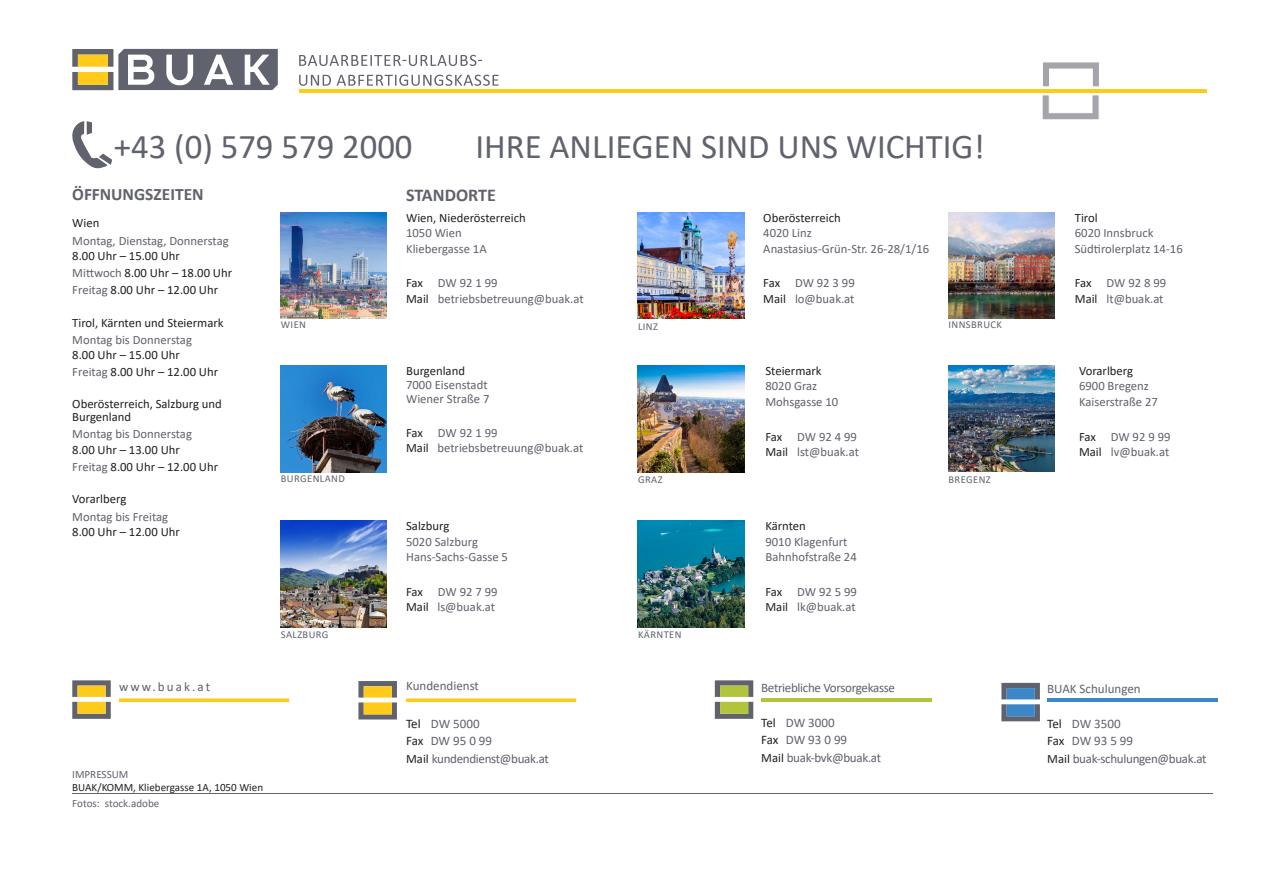
<style>
.page{position:relative;width:1263px;height:893px;background:#fff}
.page>*{position:absolute;margin:0;border:0;box-sizing:border-box;transform-origin:0 0}
.t1{font:34.8px "Calibri";color:#60626d}
.t2{font:700 18px "Calibri";color:#60626d}
.t3{font:700 17.4px "Calibri";color:#60626d}
.t4{font:13.05px/17.4px "Calibri";letter-spacing:-.025em;color:#60626d}
.t5{font:13.05px "Calibri";color:#60626d}
.t6{font:13.05px "Calibri";letter-spacing:.16em;color:#60626d}
.t7{font:12.75px/15.1px "Calibri";color:#60626d}
.t8{font:12.75px/17.1px "Calibri";color:#231f20}
.t9{font:11.1px "Calibri";color:#231f20}
.t10{font:11.1px "Calibri";color:#60626d}
.t11{font:10.5px "Calibri";letter-spacing:.04em;color:#60626d}
.s1{color:#60626d}
.s2{color:#231f20}
.s3{font-size:12.75px;color:#231f20}
</style>
<div class="page">
<img style="left:281px;top:213px;width:106px;height:106px">
<svg style="left:72px;top:121px;width:40px;height:48px"></svg>
<svg style="left:1042px;top:95px;width:57px;height:25px"></svg>
<svg style="left:1043px;top:62px;width:56px;height:25px"></svg>
<svg style="left:299px;top:75px;width:200px;height:11px"></svg>
<svg style="left:299px;top:55px;width:183px;height:11px"></svg>
<svg style="left:72px;top:49px;width:206px;height:41px"></svg>
<hr style="left:299px;top:90px;width:907px;height:3px;background:#fecb1b">
<hr style="left:72px;top:794px;width:1141px;height:1px;background:#60626d">
<svg style="left:406px;top:698px;width:170px;height:4px"></svg>
<svg style="left:119px;top:698px;width:170px;height:4px"></svg>
<hr style="left:761px;top:698px;width:170px;height:4px;background:#b2c33c">
<hr style="left:1047px;top:698px;width:170px;height:4px;background:#3b87c7">
<svg style="left:72px;top:680px;width:39px;height:39px;background:#bea961"></svg>
<svg style="left:358px;top:681px;width:39px;height:38px"></svg>
<svg style="left:715px;top:680px;width:38px;height:39px"></svg>
<svg style="left:1001px;top:683px;width:39px;height:38px"></svg>
<img style="left:281px;top:366px;width:106px;height:106px">
<img style="left:281px;top:521px;width:106px;height:106px">
<img style="left:638px;top:213px;width:106px;height:106px">
<img style="left:638px;top:366px;width:106px;height:106px">
<img style="left:638px;top:521px;width:106px;height:106px">
<img style="left:948px;top:213px;width:106px;height:106px">
<img style="left:948px;top:366px;width:106px;height:106px">
<h1 class="t1" style="left:114px;top:122px;width:300px">+43 (0) 579 579 2000</h1>
<h1 class="t1" style="left:475px;top:122px;width:511px">IHRE ANLIEGEN SIND UNS WICHTIG!</h1>
<h2 class="t2" style="left:406px;top:182px;width:91px">STANDORTE</h2>
<h3 class="t3" style="left:72px;top:182px;width:133px">ÖFFNUNGSZEITEN</h3>
<p class="t8" style="left:72px;top:214px;width:29px">Wien</p>
<p class="t7" style="left:72px;top:232px;width:158px">Montag, Dienstag, Donnerstag</p>
<p class="t8" style="left:72px;top:247px;width:161px">8.00 Uhr – 15.00 Uhr<br><span class="s1">Mittwoch</span> 8.00 Uhr – 18.00 Uhr<br><span class="s1">Freitag</span> 8.00 Uhr – 12.00 Uhr</p>
<p class="t8" style="left:72px;top:314px;width:153px">Tirol, Kärnten und Steiermark</p>
<p class="t7" style="left:72px;top:332px;width:121px">Montag bis Donnerstag</p>
<p class="t8" style="left:72px;top:346px;width:147px">8.00 Uhr – 15.00 Uhr<br><span class="s1">Freitag</span> 8.00 Uhr – 12.00 Uhr</p>
<p class="t8" style="left:72px;top:396px;width:151px;line-height:13.5px">Oberösterreich, Salzburg und<br>Burgenland</p>
<p class="t7" style="left:72px;top:426px;width:121px">Montag bis Donnerstag</p>
<p class="t8" style="left:72px;top:440px;width:147px">8.00 Uhr – 13.00 Uhr<br><span class="s1">Freitag</span> 8.00 Uhr – 12.00 Uhr</p>
<p class="t8" style="left:72px;top:490px;width:56px">Vorarlberg</p>
<p class="t7" style="left:72px;top:508px;width:97px">Montag bis Freitag</p>
<p class="t8" style="left:72px;top:523px;width:109px">8.00 Uhr – 12.00 Uhr</p>
<p class="t6" style="left:119px;top:678px;width:92px">www.buak.at</p>
<p class="t10" style="left:72px;top:766px;width:58px">IMPRESSUM</p>
<p class="t9" style="left:72px;top:779px;width:192px">BUAK/KOMM, Kliebergasse 1A, 1050 Wien</p>
<p class="t10" style="left:72px;top:795px;width:89px">Fotos: stock.adobe</p>
<p class="t8" style="left:406px;top:209px;width:121px">Wien, Niederösterreich</p>
<p class="t7" style="left:406px;top:225px;width:82px">1050 Wien<br>Kliebergasse 1A</p>
<p class="t7" style="left:406px;top:275px;width:179px"><span class="s2">Fax</span> DW 92 1 99<br><span class="s2">Mail</span> betriebsbetreuung@buak.at</p>
<p class="t8" style="left:763px;top:209px;width:79px">Oberösterreich</p>
<p class="t7" style="left:763px;top:225px;width:167px">4020 Linz<br>Anastasius-Grün-Str. 26-28/1/16</p>
<p class="t7" style="left:763px;top:275px;width:93px"><span class="s2">Fax</span> DW 92 3 99<br><span class="s2">Mail</span> lo@buak.at</p>
<p class="t11" style="left:281px;top:317px;width:27px">WIEN</p>
<p class="t11" style="left:638px;top:319px;width:21px">LINZ</p>
<p class="t11" style="left:948px;top:317px;width:55px">INNSBRUCK</p>
<p class="t11" style="left:281px;top:471px;width:65px">BURGENLAND</p>
<p class="t11" style="left:281px;top:627px;width:49px">SALZBURG</p>
<p class="t8" style="left:406px;top:362px;width:60px">Burgenland</p>
<p class="t7" style="left:406px;top:378px;width:85px;line-height:14px">7000 Eisenstadt<br>Wiener Straße 7</p>
<p class="t7" style="left:406px;top:425px;width:179px"><span class="s2">Fax</span> DW 92 1 99<br><span class="s2">Mail</span> betriebsbetreuung@buak.at</p>
<p class="t8" style="left:406px;top:517px;width:45px">Salzburg</p>
<p class="t7" style="left:406px;top:533px;width:103px">5020 Salzburg<br>Hans-Sachs-Gasse 5</p>
<p class="t7" style="left:406px;top:584px;width:93px"><span class="s2">Fax</span> DW 92 7 99<br><span class="s2">Mail</span> ls@buak.at</p>
<p class="t5" style="left:406px;top:677px;width:74px">Kundendienst</p>
<p class="t4" style="left:406px;top:714px;width:144px"><span class="s2">Tel</span> DW 5000<br><span class="s2">Fax</span> DW 95 0 99<br><span class="s3">Mail</span> kundendienst@buak.at</p>
<p class="t8" style="left:765px;top:362px;width:58px">Steiermark</p>
<p class="t7" style="left:765px;top:378px;width:74px">8020 Graz<br>Mohsgasse 10</p>
<p class="t7" style="left:765px;top:428px;width:95px"><span class="s2">Fax</span> DW 92 4 99<br><span class="s2">Mail</span> lst@buak.at</p>
<p class="t11" style="left:638px;top:472px;width:26px">GRAZ</p>
<p class="t11" style="left:948px;top:472px;width:44px">BREGENZ</p>
<p class="t11" style="left:638px;top:627px;width:45px">KÄRNTEN</p>
<p class="t8" style="left:765px;top:517px;width:42px">Kärnten</p>
<p class="t7" style="left:765px;top:533px;width:93px">9010 Klagenfurt<br>Bahnhofstraße 24</p>
<p class="t7" style="left:765px;top:584px;width:93px"><span class="s2">Fax</span> DW 92 5 99<br><span class="s2">Mail</span> lk@buak.at</p>
<p class="t4" style="left:761px;top:679px;width:135px">Betriebliche Vorsorgekasse</p>
<p class="t4" style="left:761px;top:714px;width:121px"><span class="s2">Tel</span> DW 3000<br><span class="s2">Fax</span> DW 93 0 99<br><span class="s3">Mail</span> buak-bvk@buak.at</p>
<p class="t8" style="left:1075px;top:209px;width:24px">Tirol</p>
<p class="t7" style="left:1075px;top:225px;width:109px">6020 Innsbruck<br>Südtirolerplatz 14-16</p>
<p class="t7" style="left:1075px;top:275px;width:93px"><span class="s2">Fax</span> DW 92 8 99<br><span class="s2">Mail</span> lt@buak.at</p>
<p class="t8" style="left:1079px;top:362px;width:56px">Vorarlberg</p>
<p class="t7" style="left:1079px;top:378px;width:80px">6900 Bregenz<br>Kaiserstraße 27</p>
<p class="t7" style="left:1079px;top:428px;width:93px"><span class="s2">Fax</span> DW 92 9 99<br><span class="s2">Mail</span> lv@buak.at</p>
<p class="t5" style="left:1047px;top:680px;width:95px">BUAK Schulungen</p>
<p class="t4" style="left:1047px;top:715px;width:161px"><span class="s2">Tel</span> DW 3500<br><span class="s2">Fax</span> DW 93 5 99<br><span class="s3">Mail</span> buak-schulungen@buak.at</p>
</div>
